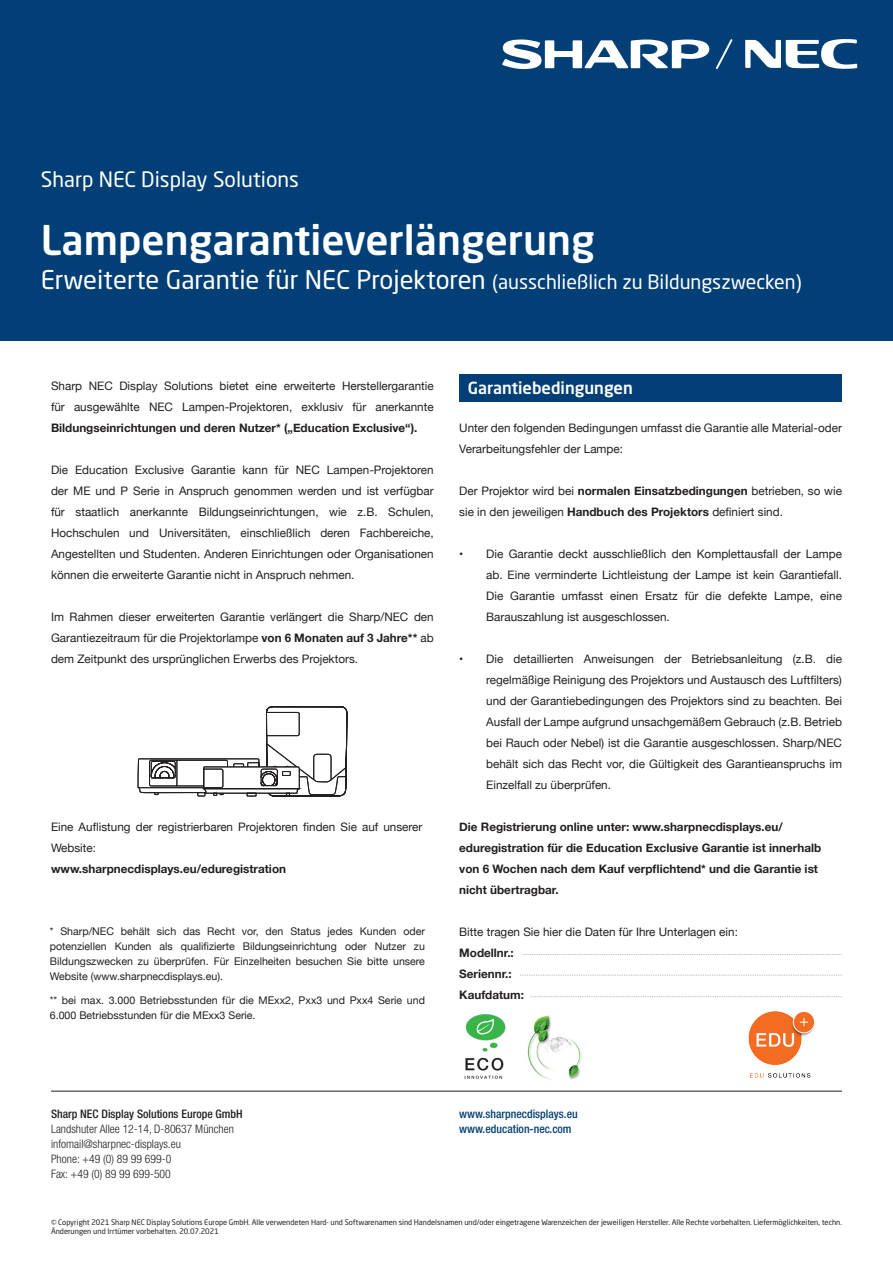
<style>
.page{position:relative;width:893px;height:1263px;background:#fff}
.page>*{position:absolute;margin:0;border:0;box-sizing:border-box;transform-origin:0 0}
.t1{font:500 40.5px "Neo Sans Pro";color:#fff}
.t2{font:25.5px "Neo Sans Pro";color:#fff}
.t3{font:21px "Neo Sans Pro";color:#fff}
.t4{font:500 16.5px "Neo Sans Pro";color:#fff}
.t5{font:11.7px/21px "Helvetica Neue";color:#231f20;text-align:justify}
.t6{font:700 11.7px/21px "Helvetica Neue";color:#231f20}
.t7{font:300 condensed 11.7px "Helvetica Neue LT Std";color:#231f20}
.t8{font:500 condensed 11.7px "Helvetica Neue LT Pro";color:#013f76}
.t9{font:500 condensed 11.7px "Helvetica Neue LT Pro";color:#231f20}
.t10{font:10.65px/15.1px "Helvetica Neue";color:#231f20;text-align:justify}
.t11{font:7.5px/9px "Neo Sans Pro";color:#231f20}
.s1{font-size:19.5px}
.s2{font-weight:700}
</style>
<div class="page">
<div style="left:0;top:0;width:893px;height:340px;background:#013f76"></div>
<div style="left:459px;top:374px;width:383px;height:28px;background:#013f76"></div>
<hr style="left:51px;top:1091px;width:791px;height:1px;background:#231f20">
<img style="left:748px;top:1011px;width:67px;height:67px">
<img style="left:464px;top:1014px;width:42px;height:65px">
<img style="left:527px;top:1015px;width:55px;height:65px">
<svg style="left:137px;top:706px;width:210px;height:90px"></svg>
<svg style="left:523px;top:954px;width:319px;height:1px"></svg>
<svg style="left:520px;top:975px;width:322px;height:1px"></svg>
<svg style="left:530px;top:996px;width:312px;height:1px"></svg>
<svg style="left:745px;top:39px;width:112px;height:30px"></svg>
<svg style="left:502px;top:39px;width:231px;height:30px"></svg>
<p class="t3" style="left:41px;top:166px;width:260px">Sharp NEC Display Solutions</p>
<p class="t1" style="left:41px;top:214px;width:555px">Lampengarantieverlängerung</p>
<p class="t2" style="left:41px;top:264px;width:762px">Erweiterte Garantie für NEC Projektoren <span class="s1">(ausschließlich zu Bildungszwecken)</span></p>
<p class="t5" style="left:51px;top:376px;width:384px">Sharp NEC Display Solutions bietet eine erweiterte Herstellergarantie für ausgewählte NEC Lampen-Projektoren, exklusiv für anerkannte <span class="s2">Bildungseinrichtungen und deren Nutzer* („Education Exclusive“).</span></p>
<p class="t5" style="left:51px;top:460px;width:384px">Die Education Exclusive Garantie kann für NEC Lampen-Projektoren der ME und P Serie in Anspruch genommen werden und ist verfügbar für staatlich anerkannte Bildungseinrichtungen, wie z.B. Schulen, Hochschulen und Universitäten, einschließlich deren Fachbereiche, Angestellten und Studenten. Anderen Einrichtungen oder Organisationen können die erweiterte Garantie nicht in Anspruch nehmen.</p>
<p class="t5" style="left:51px;top:607px;width:384px">Im Rahmen dieser erweiterten Garantie verlängert die Sharp/NEC den Garantiezeitraum für die Projektorlampe <span class="s2">von 6 Monaten auf 3 Jahre**</span> ab dem Zeitpunkt des ursprünglichen Erwerbs des Projektors.</p>
<p class="t5" style="left:51px;top:817px;width:373px">Eine Auflistung der registrierbaren Projektoren finden Sie auf unserer<br>Website:</p>
<p class="t6" style="left:51px;top:859px;width:237px">www.sharpnecdisplays.eu/eduregistration</p>
<p class="t10" style="left:50px;top:924px;width:377px">* Sharp/NEC behält sich das Recht vor, den Status jedes Kunden oder potenziellen Kunden als qualifizierte Bildungseinrichtung oder Nutzer zu Bildungszwecken zu überprüfen. Für Einzelheiten besuchen Sie bitte unsere Website (www.sharpnecdisplays.eu).</p>
<p class="t10" style="left:50px;top:993px;width:377px">** bei max. 3.000 Betriebsstunden für die MExx2, Pxx3 und Pxx4 Serie und<br>6.000 Betriebsstunden für die MExx3 Serie.</p>
<p class="t4" style="left:468px;top:378px;width:167px">Garantiebedingungen</p>
<p class="t5" style="left:459px;top:418px;width:384px">Unter den folgenden Bedingungen umfasst die Garantie alle Material-oder<br>Verarbeitungsfehler der Lampe:</p>
<p class="t5" style="left:459px;top:481px;width:384px">Der Projektor wird bei <span class="s2">normalen Einsatzbedingungen</span> betrieben, so wie sie in den jeweiligen <span class="s2">Handbuch des Projektors</span> definiert sind.</p>
<p class="t5" style="left:486px;top:544px;width:357px;text-indent:-27px">• Die Garantie deckt ausschließlich den Komplettausfall der Lampe ab. Eine verminderte Lichtleistung der Lampe ist kein Garantiefall.<br>Die Garantie umfasst einen Ersatz für die defekte Lampe, eine Barauszahlung ist ausgeschlossen.</p>
<p class="t5" style="left:486px;top:649px;width:357px;text-indent:-27px">• Die detaillierten Anweisungen der Betriebsanleitung (z.B. die regelmäßige Reinigung des Projektors und Austausch des Luftfilters) und der Garantiebedingungen des Projektors sind zu beachten. Bei Ausfall der Lampe aufgrund unsachgemäßem Gebrauch (z.B. Betrieb bei Rauch oder Nebel) ist die Garantie ausgeschlossen. Sharp/NEC behält sich das Recht vor, die Gültigkeit des Garantieanspruchs im Einzelfall zu überprüfen.</p>
<p class="t6" style="left:459px;top:817px;width:363px">Die Registrierung online unter: www.sharpnecdisplays.eu/ eduregistration für die Education Exclusive Garantie ist innerhalb von 6 Wochen nach dem Kauf verpflichtend* und die Garantie ist nicht übertragbar.</p>
<p class="t5" style="left:459px;top:922px;width:280px">Bitte tragen Sie hier die Daten für Ihre Unterlagen ein:</p>
<p class="t6" style="left:459px;top:943px;width:56px">Modellnr.:</p>
<p class="t6" style="left:459px;top:964px;width:54px">Seriennr.:</p>
<p class="t6" style="left:459px;top:985px;width:66px">Kaufdatum:</p>
<p class="t9" style="left:51px;top:1107px;width:193px">Sharp NEC Display Solutions Europe GmbH</p>
<p class="t7" style="left:51px;top:1122px;width:184px">Landshuter Allee 12-14, D-80637 München</p>
<p class="t7" style="left:51px;top:1137px;width:131px">infomail@sharpnec-displays.eu</p>
<p class="t7" style="left:51px;top:1152px;width:122px">Phone: +49 (0) 89 99 699-0</p>
<p class="t7" style="left:51px;top:1167px;width:121px">Fax: +49 (0) 89 99 699-500</p>
<p class="t8" style="left:459px;top:1107px;width:120px">www.sharpnecdisplays.eu</p>
<p class="t8" style="left:459px;top:1122px;width:114px">www.education-nec.com</p>
<p class="t11" style="left:51px;top:1218px;width:792px">© Copyright 2021 Sharp NEC Display Solutions Europe GmbH. Alle verwendeten Hard- und Softwarenamen sind Handelsnamen und/oder eingetragene Warenzeichen der jeweiligen Hersteller. Alle Rechte vorbehalten. Liefermöglichkeiten, techn.<br>Änderungen und Irrtümer vorbehalten. 20.07.2021</p>
</div>
